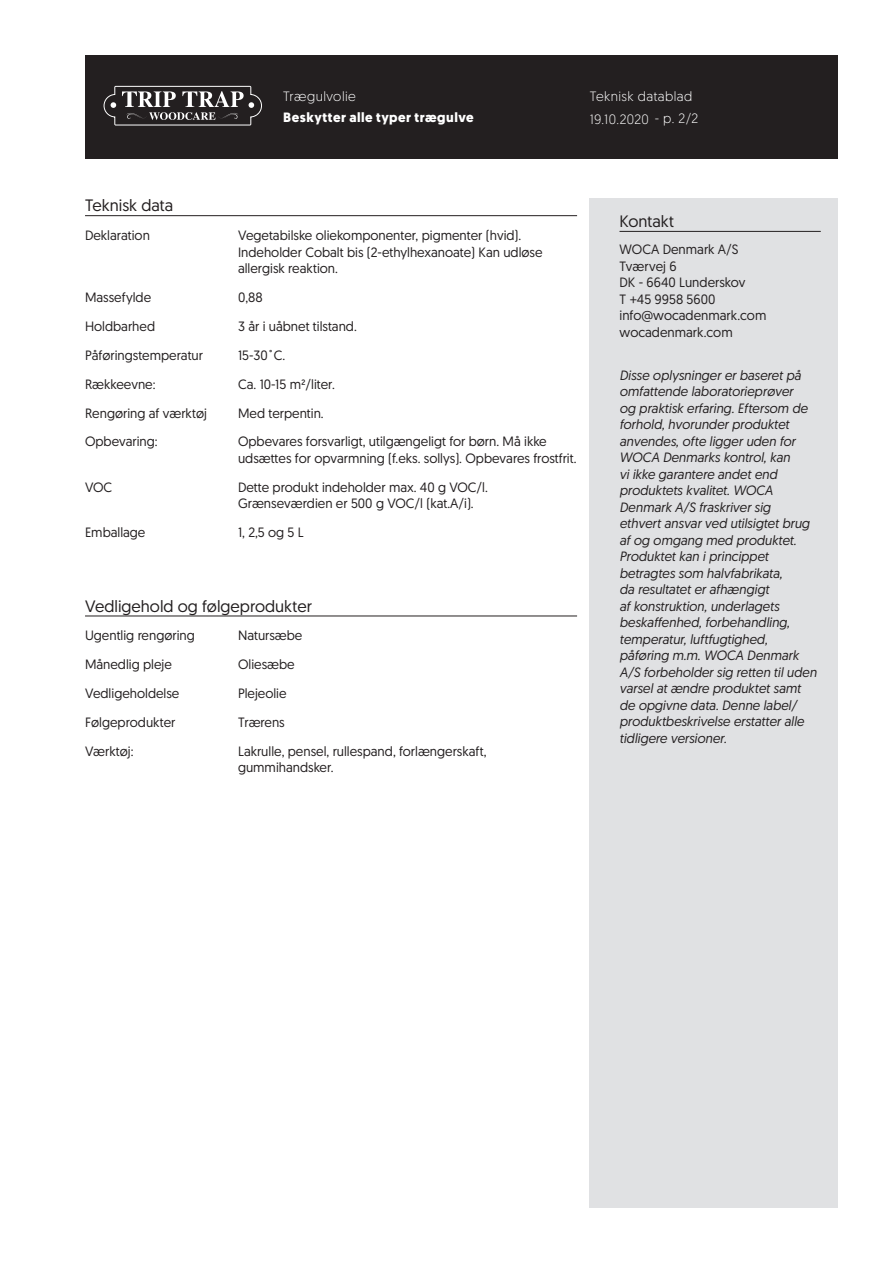
<style>
.page{position:relative;width:893px;height:1263px;background:#fff}
.page>*{position:absolute;margin:0;border:0;box-sizing:border-box;transform-origin:0 0}
.skyBodyHdn{font:16.5px "Geomanist";color:#231f20}
.skyContactHdnBodytex{font:16.5px "Geomanist";color:#231f20}
.skyDisclaimerTxtBody{font:italic 13.5px/16.5px "Geomanist";color:#231f20}
.skyBodyTxt{font:13.5px/16.5px "Geomanist";color:#231f20}
.skyBodyCap{font:13.5px "Geomanist";color:#231f20}
.skyWhiteHdnBodytext{font:300 13.5px "Geomanist";letter-spacing:.03em;color:#fff}
.skyWhiteBoldHdnBodyt{font:700 13.5px "Geomanist";letter-spacing:.04em;color:#fff}
</style>
<div class="page">
<div style="left:85px;top:55px;width:753px;height:104px;background:#231f20"></div>
<div style="left:590px;top:198px;width:248px;height:1010px;background:#e0e1e3"></div>
<hr style="left:619px;top:231px;width:202px;height:1px;background:#231f20">
<hr style="left:85px;top:215px;width:492px;height:1px;background:#231f20">
<hr style="left:85px;top:616px;width:492px;height:1px;background:#231f20">
<svg style="left:104px;top:86px;width:158px;height:40px"></svg>
<p class="skyWhiteHdnBodytext" style="left:283px;top:87px;width:74px">Trægulvolie</p>
<p class="skyWhiteBoldHdnBodyt" style="left:283px;top:108px;width:192px">Beskytter alle typer trægulve</p>
<p class="skyWhiteHdnBodytext" style="left:590px;top:87px;width:104px">Teknisk datablad</p>
<p class="skyWhiteHdnBodytext" style="left:590px;top:110px;width:110px">19.10.2020 - p. 2/2</p>
<p class="skyBodyHdn" style="left:85px;top:195px;width:90px">Teknisk data</p>
<p class="skyBodyCap" style="left:85px;top:227px;width:66px">Deklaration</p>
<p class="skyBodyTxt" style="left:238px;top:227px;width:306px">Vegetabilske oliekomponenter, pigmenter (hvid).<br>Indeholder Cobalt bis (2-ethylhexanoate) Kan udløse allergisk reaktion.</p>
<p class="skyBodyCap" style="left:85px;top:288px;width:68px">Massefylde</p>
<p class="skyBodyTxt" style="left:238px;top:289px;width:26px">0,88</p>
<p class="skyBodyCap" style="left:85px;top:317px;width:72px">Holdbarhed</p>
<p class="skyBodyTxt" style="left:238px;top:317px;width:120px">3 år i uåbnet tilstand.</p>
<p class="skyBodyCap" style="left:85px;top:346px;width:119px">Påføringstemperatur</p>
<p class="skyBodyTxt" style="left:238px;top:346px;width:49px">15-30˚C.</p>
<p class="skyBodyCap" style="left:85px;top:375px;width:72px">Rækkeevne:</p>
<p class="skyBodyTxt" style="left:238px;top:375px;width:98px">Ca. 10-15 m²/liter.</p>
<p class="skyBodyCap" style="left:85px;top:404px;width:123px">Rengøring af værktøj</p>
<p class="skyBodyTxt" style="left:238px;top:404px;width:87px">Med terpentin.</p>
<p class="skyBodyCap" style="left:85px;top:433px;width:74px">Opbevaring:</p>
<p class="skyBodyTxt" style="left:238px;top:433px;width:340px">Opbevares forsvarligt, utilgængeligt for børn. Må ikke udsættes for opvarmning (f.eks. sollys). Opbevares frostfrit.</p>
<p class="skyBodyCap" style="left:85px;top:478px;width:29px">VOC</p>
<p class="skyBodyTxt" style="left:238px;top:478px;width:251px">Dette produkt indeholder max. 40 g VOC/l.<br>Grænseværdien er 500 g VOC/l (kat.A/i).</p>
<p class="skyBodyCap" style="left:85px;top:524px;width:62px">Emballage</p>
<p class="skyBodyTxt" style="left:238px;top:524px;width:67px">1, 2,5 og 5 L</p>
<p class="skyBodyHdn" style="left:85px;top:595px;width:228px">Vedligehold og følgeprodukter</p>
<p class="skyBodyCap" style="left:85px;top:627px;width:111px">Ugentlig rengøring</p>
<p class="skyBodyTxt" style="left:238px;top:627px;width:66px">Natursæbe</p>
<p class="skyBodyCap" style="left:85px;top:656px;width:88px">Månedlig pleje</p>
<p class="skyBodyTxt" style="left:238px;top:656px;width:58px">Oliesæbe</p>
<p class="skyBodyCap" style="left:85px;top:685px;width:96px">Vedligeholdelse</p>
<p class="skyBodyTxt" style="left:238px;top:685px;width:50px">Plejeolie</p>
<p class="skyBodyCap" style="left:85px;top:714px;width:92px">Følgeprodukter</p>
<p class="skyBodyTxt" style="left:238px;top:714px;width:48px">Trærens</p>
<p class="skyBodyCap" style="left:85px;top:742px;width:50px">Værktøj:</p>
<p class="skyBodyTxt" style="left:238px;top:742px;width:250px">Lakrulle, pensel, rullespand, forlængerskaft, gummihandsker.</p>
<p class="skyContactHdnBodytex" style="left:619px;top:210px;width:56px">Kontakt</p>
<p class="skyBodyTxt" style="left:619px;top:241px;width:121px">WOCA Denmark A/S</p>
<p class="skyBodyTxt" style="left:619px;top:257px;width:59px">Tværvej 6</p>
<p class="skyBodyTxt" style="left:619px;top:274px;width:127px">DK - 6640 Lunderskov</p>
<p class="skyBodyTxt" style="left:619px;top:290px;width:97px">T +45 9958 5600</p>
<p class="skyBodyTxt" style="left:619px;top:307px;width:148px">info@wocadenmark.com</p>
<p class="skyBodyTxt" style="left:619px;top:323px;width:115px">wocadenmark.com</p>
<p class="skyDisclaimerTxtBody" style="left:619px;top:366px;width:199px">Disse oplysninger er baseret på omfattende laboratorieprøver<br>og praktisk erfaring. Eftersom de forhold, hvorunder produktet anvendes, ofte ligger uden for<br>WOCA Denmarks kontrol, kan<br>vi ikke garantere andet end produktets kvalitet. WOCA<br>Denmark A/S fraskriver sig<br>ethvert ansvar ved utilsigtet brug af og omgang med produktet.<br>Produktet kan i princippet betragtes som halvfabrikata,<br>da resultatet er afhængigt<br>af konstruktion, underlagets beskaffenhed, forbehandling, temperatur, luftfugtighed, påføring m.m. WOCA Denmark<br>A/S forbeholder sig retten til uden varsel at ændre produktet samt de opgivne data. Denne label/ produktbeskrivelse erstatter alle tidligere versioner.</p>
</div>
